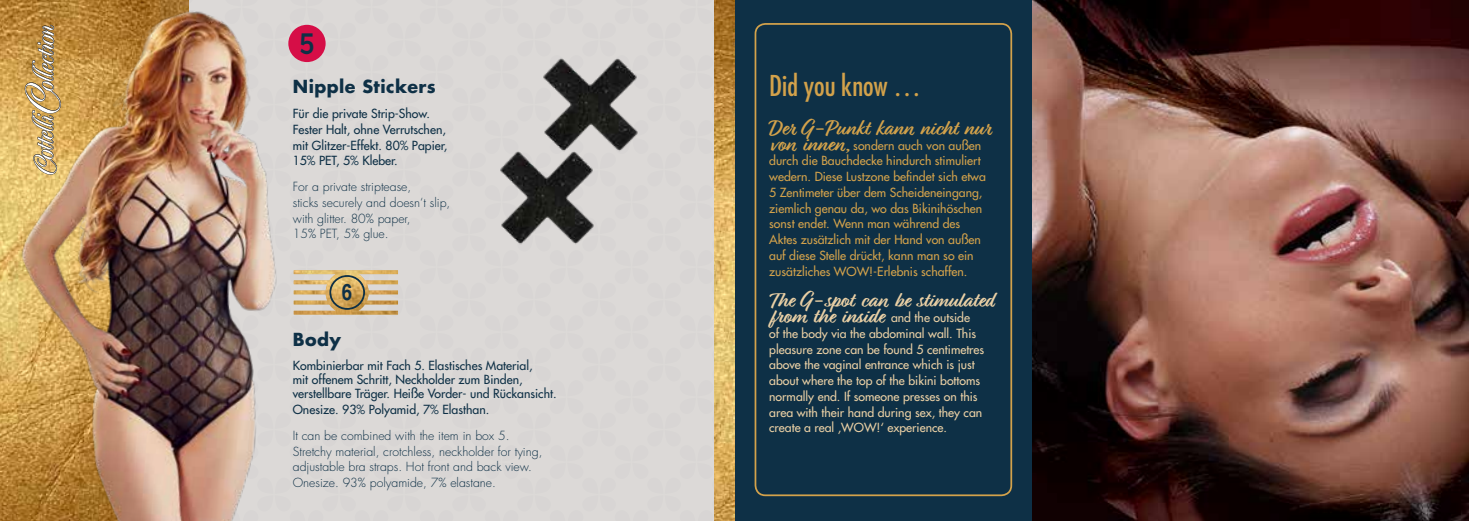
<style>
.page{position:relative;width:1469px;height:521px;background:#fff}
.page>*{position:absolute;margin:0;border:0;box-sizing:border-box;transform-origin:0 0}
.t1{font:600 29.05px "Adrianna Condensed";color:#0e3046}
.t2{font:condensed 28px "Futura LT";color:#d3a24b}
.t3{font:700 condensed 22.75px "Helvetica LT";color:#0e3046}
.t4{font:700 21.88px/15.8px "Relation";letter-spacing:.005em;color:#ead0a5}
.t5{font:700 21.88px "Relation";color:#d3a24b}
.t6{font:700 17.5px "Futura LT";letter-spacing:.025em;color:#0e3046}
.t7{font:12.25px/15.8px "Futura LT";color:#d3a24b}
.t8{font:12.25px/15.8px "Futura LT";color:#0e3046}
.t9{font:300 12.25px/15.8px "Futura LT";color:#0e3046}
.t10{font:12.25px/15.8px "Futura LT";color:#ead0a5}
.s1{font-family:"Relation";font-weight:700;font-size:21.88px}
.s2{font-family:"Futura LT";font-weight:400;font-size:12.25px}
</style>
<div class="page">
<div style="left:0;top:0;width:1468px;height:521px;background:#dcd9d7"></div>
<img style="left:1032px;top:0;width:436px;height:521px">
<div style="left:734px;top:0;width:298px;height:521px;background:#0e3046"></div>
<img style="left:0;top:0;width:189px;height:521px">
<img style="left:714px;top:0;width:20px;height:521px">
<div style="left:754px;top:23px;width:258px;height:473px;border:2px solid #d3a24b;border-radius:10px"></div>
<img style="left:10px;top:1px;width:267px;height:520px">
<img style="left:500px;top:151px;width:94px;height:94px">
<img style="left:538px;top:58px;width:100px;height:96px">
<div style="left:288px;top:25px;width:37px;height:37px;background:#d60e47;border-radius:50%"></div>
<img style="left:294px;top:270px;width:104px;height:44px">
<div style="left:329px;top:275px;width:36px;height:35px;border:2px solid #0e3046;border-radius:50%"></div>
<svg style="left:25px;top:25px;width:36px;height:150px"></svg>
<h1 class="t1" style="left:300px;top:25px;width:16px">5</h1>
<h3 class="t6" style="left:293px;top:74px;width:145px">Nipple Stickers</h3>
<p class="t8" style="left:293px;top:106px;width:156px">Für die private Strip-Show.<br>Fester Halt, ohne Verrutschen, mit Glitzer-Effekt. 80% Papier,<br>15% PET, 5% Kleber.</p>
<p class="t9" style="left:293px;top:179px;width:159px">For a private striptease,<br>sticks securely and doesn‘t slip, with glitter. 80% paper,<br>15% PET, 5% glue.</p>
<h3 class="t3" style="left:342px;top:278px;width:12px">6</h3>
<h3 class="t6" style="left:293px;top:328px;width:50px">Body</h3>
<p class="t8" style="left:293px;top:359px;width:265px;line-height:14px">Kombinierbar mit Fach 5. Elastisches Material,<br>mit offenem Schritt, Neckholder zum Binden, verstellbare Träger. Heiße Vorder- und Rückansicht.</p>
<p class="t8" style="left:293px;top:402px;width:198px">Onesize. 93% Polyamid, 7% Elasthan.</p>
<p class="t9" style="left:293px;top:428px;width:251px">It can be combined with the item in box 5.<br>Stretchy material, crotchless, neckholder for tying, adjustable bra straps. Hot front and back view.<br>Onesize. 93% polyamide, 7% elastane.</p>
<h2 class="t2" style="left:769px;top:69px;width:153px">Did you know …</h2>
<h3 class="t5" style="left:769px;top:115px;width:224px">Der G-Punkt kann nicht nur</h3>
<p class="t7" style="left:769px;top:137px;width:218px"><span class="s1">von innen,</span> sondern auch von außen durch die Bauchdecke hindurch stimuliert wedern. Diese Lustzone befindet sich etwa 5 Zentimeter über dem Scheideneingang, ziemlich genau da, wo das Bikinihöschen sonst endet. Wenn man während des Aktes zusätzlich mit der Hand von außen auf diese Stelle drückt, kann man so ein zusätzliches WOW!-Erlebnis schaffen.</p>
<h3 class="t4" style="left:769px;top:293px;width:226px">The G-spot can be stimulated from the inside <span class="s2">and the outside</span></h3>
<p class="t10" style="left:769px;top:325px;width:216px">of the body via the abdominal wall. This pleasure zone can be found 5 centimetres above the vaginal entrance which is just about where the top of the bikini bottoms normally end. If someone presses on this area with their hand during sex, they can create a real ‚WOW!‘ experience.</p>
</div>
